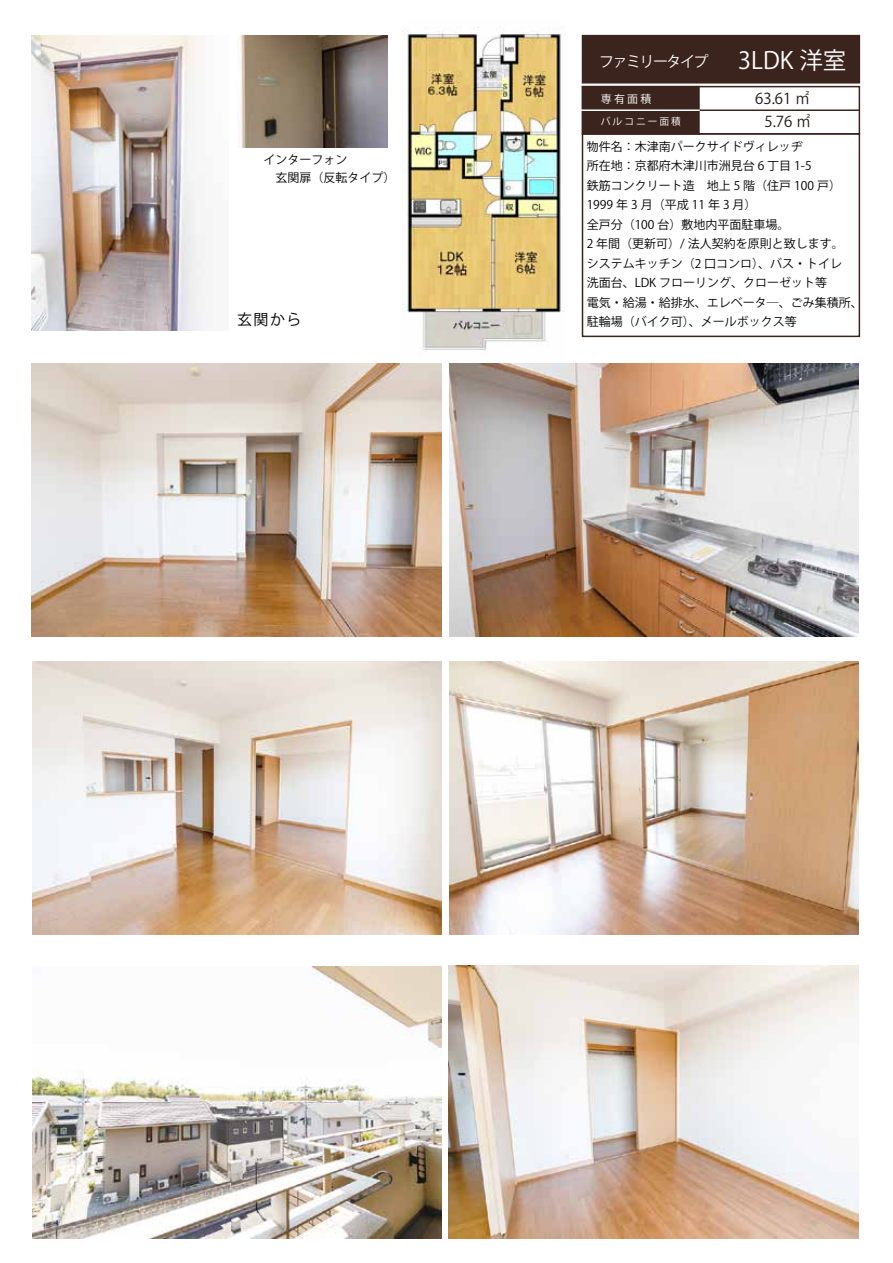
<style>
.page{position:relative;width:893px;height:1263px;background:#fff}
.page>*{position:absolute;margin:0;border:0;box-sizing:border-box;transform-origin:0 0}
.t1{font:23.55px "Koz Go Pr 6 N";color:#fff}
.t2{font:15px/23px "Koz Go Pr 6 N";color:#231815;text-align:right}
.t3{font:15px "Koz Go Pr 6 N";letter-spacing:-.1em;color:#fff}
.t4{font:15px "Koz Go Pr 6 N";color:#000}
.t5{font:12px/19.5px "Koz Go Pr 6 N";color:#000}
.t6{font:10.95px "Koz Go Pr 6 N";color:#fff}
.t7{font:9.75px "Koz Go Pr 6 N";letter-spacing:.2em;color:#fff}
</style>
<div class="page">
<img style="left:32px;top:36px;width:174px;height:295px">
<img style="left:402px;top:27px;width:163px;height:337px">
<div style="left:582px;top:86px;width:118px;height:49px;background:#3c241e;border:2px solid #3c241e"></div>
<div style="left:582px;top:35px;width:278px;height:49px;background:#3c241e;border:2px solid #3c241e"></div>
<div style="left:582px;top:86px;width:278px;height:49px;border:2px solid #3c241e"></div>
<hr style="left:699px;top:109px;width:160px;height:2px;background:#3c241e">
<hr style="left:579px;top:109px;width:121px;height:2px;background:#fff">
<div style="left:582px;top:133px;width:278px;height:204px;border:2px solid #3c241e"></div>
<img style="left:239px;top:36px;width:149px;height:112px">
<img style="left:32px;top:364px;width:409px;height:273px">
<img style="left:450px;top:364px;width:409px;height:273px">
<img style="left:449px;top:965px;width:410px;height:273px">
<img style="left:33px;top:662px;width:408px;height:272px">
<img style="left:450px;top:662px;width:409px;height:273px">
<img style="left:33px;top:966px;width:408px;height:272px">
<p class="t5" style="left:263px;top:151px;width:133px;line-height:18px">インターフォン<br>　玄関扉（反転タイプ）</p>
<p class="t4" style="left:237px;top:311px;width:66px">玄関から</p>
<p class="t3" style="left:599px;top:53px;width:111px">ファミリータイプ</p>
<h1 class="t1" style="left:738px;top:47px;width:110px">3LDK 洋室</h1>
<p class="t2" style="left:755px;top:88px;width:58px">63.61 ㎡<br>5.76 ㎡</p>
<p class="t6" style="left:601px;top:92px;width:52px">専有面積</p>
<p class="t7" style="left:601px;top:116px;width:82px">バルコニー面積</p>
<p class="t5" style="left:587px;top:137px;width:277px">物件名：木津南パークサイドヴィレッヂ<br>所在地：京都府木津川市洲見台 6 丁目 1-5<br>鉄筋コンクリート造　地上 5 階（住戸 100 戸）<br>1999 年 3 月（平成 11 年 3 月）<br>全戸分（100 台）敷地内平面駐車場。<br>2 年間（更新可）/ 法人契約を原則と致します。<br>システムキッチン（2 口コンロ）、バス・トイレ<br>洗面台、LDK フローリング、クローゼット等<br>電気・給湯・給排水、エレベータ―、ごみ集積所、駐輪場（バイク可）、メールボックス等</p>
</div>
